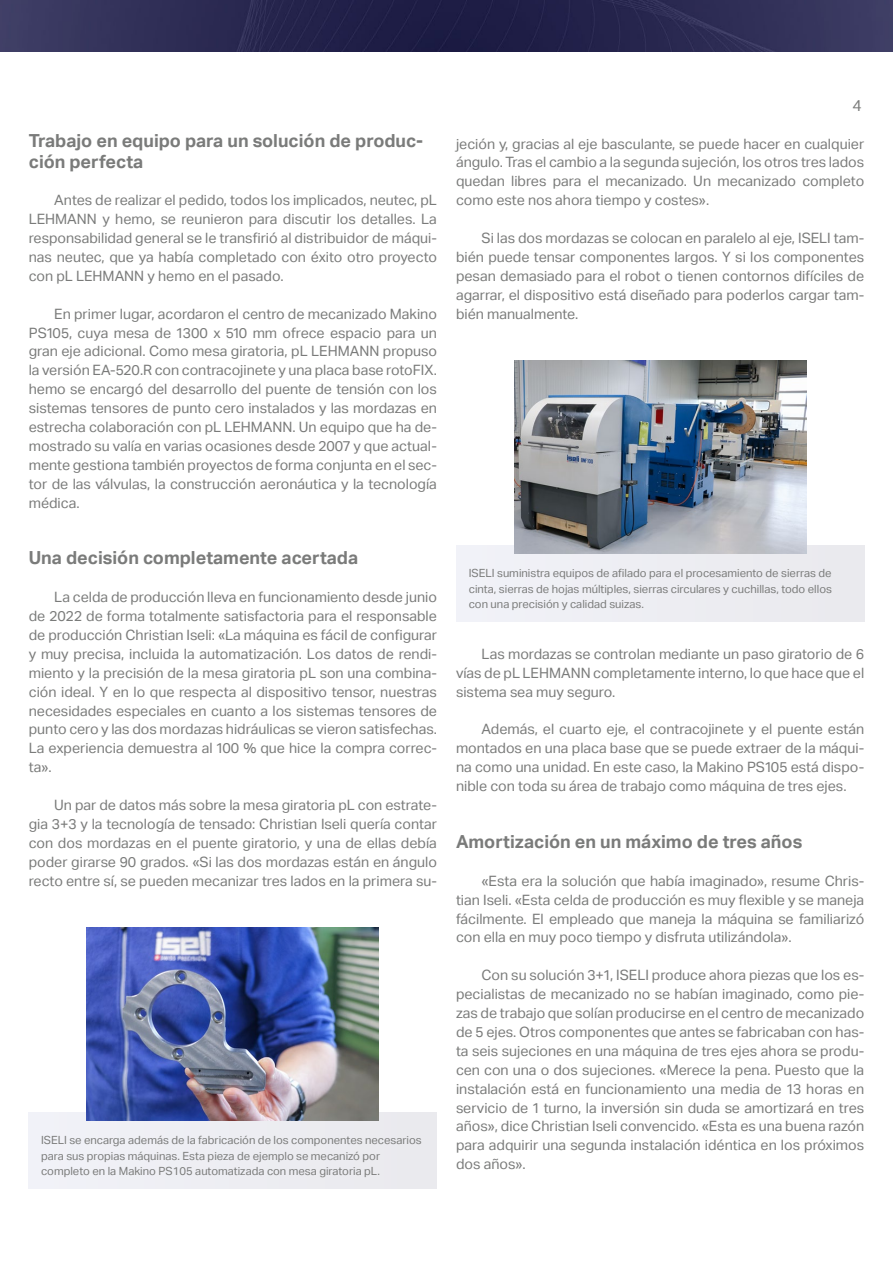
<style>
.page{position:relative;width:893px;height:1263px;background:#fff}
.page>*{position:absolute;margin:0;border:0;box-sizing:border-box;transform-origin:0 0}
.Grundtext{font:700 18px/21.6px "Aktiv Grotesk";color:#7a7b7a}
.t1{font:15.75px "Aktiv Grotesk";color:#7a7b7a}
.Grundtext-2{font:14.25px/18.9px "Aktiv Grotesk";color:#7a7b7a;text-align:justify}
.Legende{font:11.25px/15.8px "Aktiv Grotesk";color:#7a7b7a}
</style>
<div class="page">
<img style="left:0;top:0;width:893px;height:51px">
<div style="left:28px;top:1112px;width:409px;height:76px;background:#ededf2"></div>
<img style="left:86px;top:928px;width:293px;height:193px">
<div style="left:456px;top:545px;width:408px;height:76px;background:#ededf2"></div>
<img style="left:514px;top:361px;width:292px;height:193px">
<p class="Grundtext" style="left:29px;top:130px;width:396px">Trabajo en equipo para un solución de produc&shy;ción perfecta</p>
<p class="Grundtext-2" style="left:29px;top:191px;width:410px;text-indent:26px">Antes de realizar el pedido, todos los implicados, neutec, pL LEHMANN y hemo, se reunieron para discutir los detalles. La responsabilidad general se le transfirió al distribuidor de máqui&shy;nas neutec, que ya había completado con éxito otro proyecto con pL LEHMANN y hemo en el pasado.</p>
<p class="Grundtext-2" style="left:29px;top:304px;width:410px;text-indent:26px">En primer lugar, acordaron el centro de mecanizado Makino PS105, cuya mesa de 1300 x 510 mm ofrece espacio para un gran eje adicional. Como mesa giratoria, pL LEHMANN propuso la versión EA-520.R con contracojinete y una placa base rotoFIX. hemo se encargó del desarrollo del puente de tensión con los sistemas tensores de punto cero instalados y las mordazas en estrecha colaboración con pL LEHMANN. Un equipo que ha de&shy;mostrado su valía en varias ocasiones desde 2007 y que actual&shy;mente gestiona también proyectos de forma conjunta en el sec&shy;tor de las válvulas, la construcción aeronáutica y la tecnología médica.</p>
<p class="Grundtext" style="left:29px;top:547px;width:331px">Una decisión completamente acertada</p>
<p class="Grundtext-2" style="left:29px;top:588px;width:410px;text-indent:26px">La celda de producción lleva en funcionamiento desde junio de 2022 de forma totalmente satisfactoria para el responsable de producción Christian Iseli: «La máquina es fácil de configurar y muy precisa, incluida la automatización. Los datos de rendi&shy;miento y la precisión de la mesa giratoria pL son una combina&shy;ción ideal. Y en lo que respecta al dispositivo tensor, nuestras necesidades especiales en cuanto a los sistemas tensores de punto cero y las dos mordazas hidráulicas se vieron satisfechas.<br>La experiencia demuestra al 100 % que hice la compra correc&shy;ta».</p>
<p class="Grundtext-2" style="left:29px;top:796px;width:410px;text-indent:26px">Un par de datos más sobre la mesa giratoria pL con estrate&shy;gia 3+3 y la tecnología de tensado: Christian Iseli quería contar con dos mordazas en el puente giratorio, y una de ellas debía poder girarse 90 grados. «Si las dos mordazas están en ángulo recto entre sí, se pueden mecanizar tres lados en la primera su-</p>
<p class="Legende" style="left:41px;top:1132px;width:382px">ISELI se encarga además de la fabricación de los componentes necesarios para sus propias máquinas. Esta pieza de ejemplo se mecanizó por completo en la Makino PS105 automatizada con mesa giratoria pL.</p>
<p class="t1" style="left:852px;top:96px;width:11px">4</p>
<p class="Grundtext-2" style="left:456px;top:134px;width:410px">jeción y, gracias al eje basculante, se puede hacer en cualquier ángulo. Tras el cambio a la segunda sujeción, los otros tres lados quedan libres para el mecanizado. Un mecanizado completo como este nos ahora tiempo y costes».</p>
<p class="Grundtext-2" style="left:456px;top:229px;width:410px;text-indent:26px">Si las dos mordazas se colocan en paralelo al eje, ISELI tam&shy;bién puede tensar componentes largos. Y si los componentes pesan demasiado para el robot o tienen contornos difíciles de agarrar, el dispositivo está diseñado para poderlos cargar tam&shy;bién manualmente.</p>
<p class="Legende" style="left:469px;top:565px;width:365px;text-align:justify">ISELI suministra equipos de afilado para el procesamiento de sierras de cinta, sierras de hojas múltiples, sierras circulares y cuchillas, todo ellos con una precisión y calidad suizas.</p>
<p class="Grundtext-2" style="left:456px;top:644px;width:410px;text-indent:26px">Las mordazas se controlan mediante un paso giratorio de 6 vías de pL LEHMANN completamente interno, lo que hace que el sistema sea muy seguro.</p>
<p class="Grundtext-2" style="left:456px;top:720px;width:410px;text-indent:26px">Además, el cuarto eje, el contracojinete y el puente están montados en una placa base que se puede extraer de la máqui&shy;na como una unidad. En este caso, la Makino PS105 está dispo&shy;nible con toda su área de trabajo como máquina de tres ejes.</p>
<p class="Grundtext" style="left:456px;top:831px;width:348px">Amortización en un máximo de tres años</p>
<p class="Grundtext-2" style="left:456px;top:871px;width:410px;text-indent:26px">«Esta era la solución que había imaginado», resume Chris&shy;tian Iseli. «Esta celda de producción es muy flexible y se maneja fácilmente. El empleado que maneja la máquina se familiarizó con ella en muy poco tiempo y disfruta utilizándola».</p>
<p class="Grundtext-2" style="left:456px;top:966px;width:410px;text-indent:26px">Con su solución 3+1, ISELI produce ahora piezas que los es&shy;pecialistas de mecanizado no se habían imaginado, como pie&shy;zas de trabajo que solían producirse en el centro de mecanizado de 5 ejes. Otros componentes que antes se fabricaban con has&shy;ta seis sujeciones en una máquina de tres ejes ahora se produ&shy;cen con una o dos sujeciones. «Merece la pena. Puesto que la instalación está en funcionamiento una media de 13 horas en servicio de 1 turno, la inversión sin duda se amortizará en tres años», dice Christian Iseli convencido. «Esta es una buena razón para adquirir una segunda instalación idéntica en los próximos dos años».</p>
</div>
